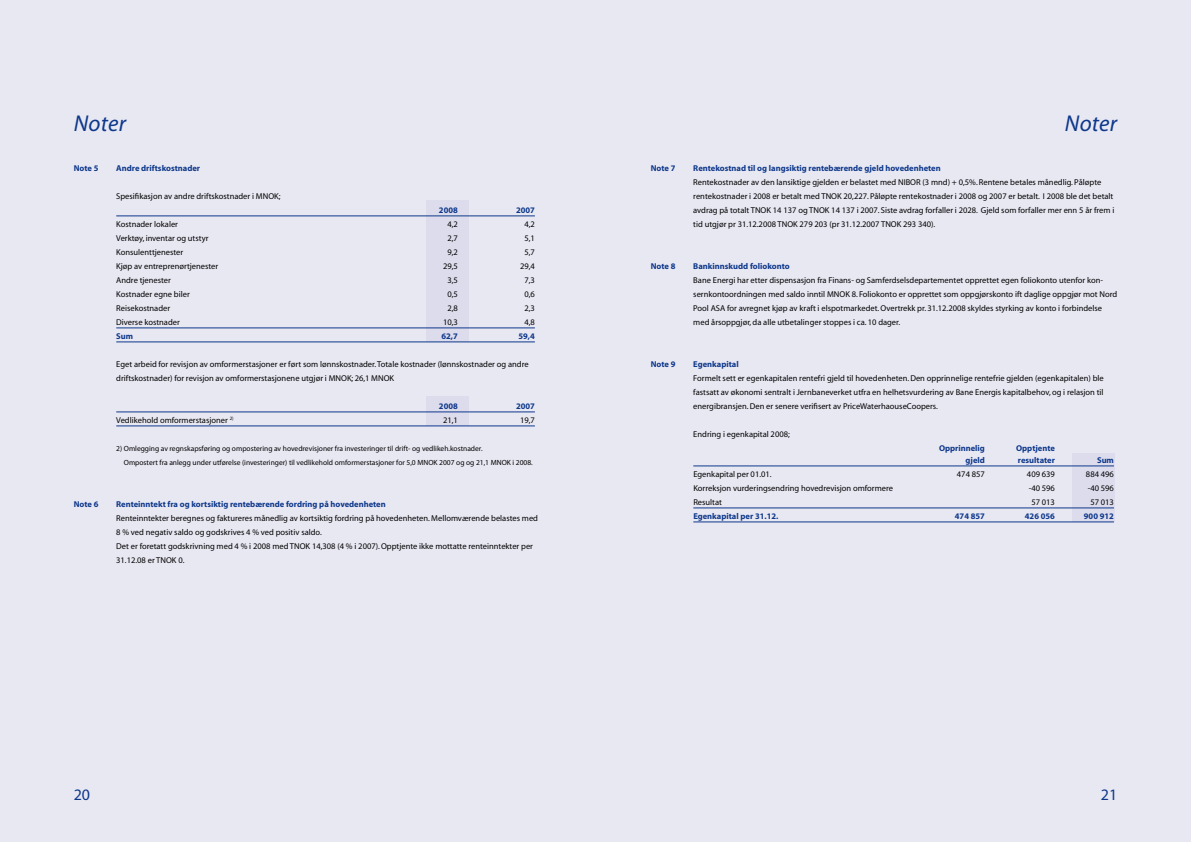
<style>
.page{position:relative;width:1191px;height:842px;background:#e8e8f3}
.page>*{position:absolute;margin:0;border:0;box-sizing:border-box;transform-origin:0 0}
.t1{font:italic 23px "Myriad";letter-spacing:.01em;color:#0e388a}
.t2{font:16px "Myriad";color:#0e388a}
.t3{font:8.5px/14px "Myriad";color:#000}
.t4{font:700 8.5px "Myriad";color:#0e388a}
.t5{font:7.5px/14px "Myriad";color:#000}
</style>
<div class="page">
<div style="left:1072px;top:453px;width:43px;height:69px;background:#dcdced"></div>
<div style="left:426px;top:201px;width:43px;height:141px;background:#dcdced"></div>
<div style="left:426px;top:397px;width:43px;height:29px;background:#dcdced"></div>
<hr style="left:116px;top:216px;width:419px;height:1px;background:#0e388a">
<hr style="left:116px;top:328px;width:419px;height:1px;background:#0e388a">
<hr style="left:116px;top:342px;width:419px;height:1px;background:#0e388a">
<hr style="left:116px;top:412px;width:419px;height:1px;background:#0e388a">
<hr style="left:116px;top:426px;width:419px;height:1px;background:#0e388a">
<hr style="left:693px;top:466px;width:421px;height:1px;background:#0e388a">
<hr style="left:693px;top:508px;width:421px;height:1px;background:#0e388a">
<hr style="left:693px;top:522px;width:421px;height:1px;background:#0e388a">
<h1 class="t1" style="left:74px;top:112px;width:54px">Noter</h1>
<p class="t4" style="left:74px;top:164px;width:26px">Note 5</p>
<p class="t4" style="left:116px;top:164px;width:85px">Andre driftskostnader</p>
<p class="t3" style="left:116px;top:189px;width:166px">Spesifikasjon av andre driftskostnader i MNOK;</p>
<p class="t4" style="left:439px;top:206px;width:20px">2008</p>
<p class="t4" style="left:516px;top:206px;width:20px">2007</p>
<p class="t3" style="left:116px;top:217px;width:63px">Kostnader lokaler</p>
<p class="t3" style="left:447px;top:217px;width:12px">4,2</p>
<p class="t3" style="left:524px;top:217px;width:12px">4,2</p>
<p class="t3" style="left:116px;top:231px;width:94px">Verktøy, inventar og utstyr</p>
<p class="t3" style="left:447px;top:231px;width:12px">2,7</p>
<p class="t3" style="left:524px;top:231px;width:12px">5,1</p>
<p class="t3" style="left:116px;top:245px;width:69px">Konsulenttjenester</p>
<p class="t3" style="left:447px;top:245px;width:12px">9,2</p>
<p class="t3" style="left:524px;top:245px;width:12px">5,7</p>
<p class="t3" style="left:116px;top:259px;width:104px">Kjøp av entreprenørtjenester</p>
<p class="t3" style="left:443px;top:259px;width:16px">29,5</p>
<p class="t3" style="left:520px;top:259px;width:16px">29,4</p>
<p class="t3" style="left:116px;top:273px;width:56px">Andre tjenester</p>
<p class="t3" style="left:447px;top:273px;width:12px">3,5</p>
<p class="t3" style="left:524px;top:273px;width:12px">7,3</p>
<p class="t3" style="left:116px;top:287px;width:75px">Kostnader egne biler</p>
<p class="t3" style="left:447px;top:287px;width:12px">0,5</p>
<p class="t3" style="left:524px;top:287px;width:12px">0,6</p>
<p class="t3" style="left:116px;top:301px;width:55px">Reisekostnader</p>
<p class="t3" style="left:447px;top:301px;width:12px">2,8</p>
<p class="t3" style="left:524px;top:301px;width:12px">2,3</p>
<p class="t3" style="left:116px;top:315px;width:65px">Diverse kostnader</p>
<p class="t3" style="left:443px;top:315px;width:16px">10,3</p>
<p class="t3" style="left:524px;top:315px;width:12px">4,8</p>
<p class="t4" style="left:116px;top:332px;width:18px">Sum</p>
<p class="t4" style="left:441px;top:332px;width:18px">62,7</p>
<p class="t4" style="left:518px;top:332px;width:18px">59,4</p>
<p class="t3" style="left:116px;top:357px;width:414px">Eget arbeid for revisjon av omformerstasjoner er ført som lønnskostnader. Totale kostnader (lønnskostnader og andre driftskostnader) for revisjon av omformerstasjonene utgjør i MNOK; 26,1 MNOK</p>
<p class="t4" style="left:439px;top:402px;width:20px">2008</p>
<p class="t4" style="left:516px;top:402px;width:20px">2007</p>
<p class="t3" style="left:116px;top:413px;width:119px">Vedlikehold omformerstasjoner <sup>2)</sup></p>
<p class="t3" style="left:443px;top:413px;width:16px">21,1</p>
<p class="t3" style="left:520px;top:413px;width:16px">19,7</p>
<p class="t5" style="left:124px;top:442px;width:410px;text-indent:-8px">2) Omlegging av regnskapsføring og ompostering av hovedrevisjoner fra investeringer til drift- og vedlikeh.kostnader.<br>Ompostert fra anlegg under utførelse (investeringer) til vedlikehold omformerstasjoner for 5,0 MNOK 2007 og og 21,1 MNOK i 2008.</p>
<p class="t4" style="left:74px;top:500px;width:26px">Note 6</p>
<p class="t4" style="left:116px;top:500px;width:271px">Renteinntekt fra og kortsiktig rentebærende fordring på hovedenheten</p>
<p class="t3" style="left:116px;top:511px;width:423px">Renteinntekter beregnes og faktureres månedlig av kortsiktig fordring på hovedenheten. Mellomværende belastes med 8 % ved negativ saldo og godskrives 4 % ved positiv saldo.<br>Det er foretatt godskrivning med 4 % i 2008 med TNOK 14,308 (4 % i 2007). Opptjente ikke mottatte renteinntekter per 31.12.08 er TNOK 0.</p>
<h1 class="t1" style="left:1065px;top:112px;width:54px">Noter</h1>
<p class="t4" style="left:651px;top:164px;width:26px">Note 7</p>
<p class="t4" style="left:693px;top:164px;width:249px">Rentekostnad til og langsiktig rentebærende gjeld hovedenheten</p>
<p class="t3" style="left:693px;top:175px;width:422px">Rentekostnader av den lansiktige gjelden er belastet med NIBOR (3 mnd) + 0,5%. Rentene betales månedlig. Påløpte rentekostnader i 2008 er betalt med TNOK 20,227. Påløpte rentekostnader i 2008 og 2007 er betalt. I 2008 ble det betalt avdrag på totalt TNOK 14 137 og TNOK 14 137 i 2007. Siste avdrag forfaller i 2028. Gjeld som forfaller mer enn 5 år frem i tid utgjør pr 31.12.2008 TNOK 279 203 (pr 31.12.2007 TNOK 293 340).</p>
<p class="t4" style="left:651px;top:262px;width:26px">Note 8</p>
<p class="t4" style="left:693px;top:262px;width:98px">Bankinnskudd foliokonto</p>
<p class="t3" style="left:693px;top:273px;width:425px">Bane Energi har etter dispensasjon fra Finans- og Samferdselsdepartementet opprettet egen foliokonto utenfor kon&shy;sernkontoordningen med saldo inntil MNOK 8. Foliokonto er opprettet som oppgjørskonto ift daglige oppgjør mot Nord Pool ASA for avregnet kjøp av kraft i elspotmarkedet. Overtrekk pr. 31.12.2008 skyldes styrking av konto i forbindelse med årsoppgjør, da alle utbetalinger stoppes i ca. 10 dager.</p>
<p class="t4" style="left:651px;top:360px;width:26px">Note 9</p>
<p class="t4" style="left:693px;top:360px;width:47px">Egenkapital</p>
<p class="t3" style="left:693px;top:371px;width:412px;text-align:justify">Formelt sett er egenkapitalen rentefri gjeld til hovedenheten. Den opprinnelige rentefrie gjelden (egenkapitalen) ble fastsatt av økonomi sentralt i Jernbaneverket utfra en helhetsvurdering av Bane Energis kapitalbehov, og i relasjon til energibransjen. Den er senere verifisert av PriceWaterhaouseCoopers.</p>
<p class="t3" style="left:693px;top:427px;width:98px">Endring i egenkapital 2008;</p>
<p class="t4" style="left:939px;top:444px;width:47px">Opprinnelig</p>
<p class="t4" style="left:1016px;top:444px;width:40px">Opptjente</p>
<p class="t4" style="left:965px;top:456px;width:21px">gjeld</p>
<p class="t4" style="left:1018px;top:456px;width:38px">resultater</p>
<p class="t4" style="left:1097px;top:456px;width:18px">Sum</p>
<p class="t3" style="left:693px;top:467px;width:80px">Egenkapital per 01.01.</p>
<p class="t3" style="left:957px;top:467px;width:29px">474 857</p>
<p class="t3" style="left:1027px;top:467px;width:29px">409 639</p>
<p class="t3" style="left:1086px;top:467px;width:29px">884 496</p>
<p class="t3" style="left:693px;top:481px;width:201px">Korreksjon vurderingsendring hovedrevisjon omformere</p>
<p class="t3" style="left:1028px;top:481px;width:28px">-40 596</p>
<p class="t3" style="left:1087px;top:481px;width:28px">-40 596</p>
<p class="t3" style="left:693px;top:495px;width:30px">Resultat</p>
<p class="t3" style="left:1031px;top:495px;width:25px">57 013</p>
<p class="t3" style="left:1090px;top:495px;width:25px">57 013</p>
<p class="t4" style="left:693px;top:512px;width:86px">Egenkapital per 31.12.</p>
<p class="t4" style="left:955px;top:512px;width:32px">474 857</p>
<p class="t4" style="left:1025px;top:512px;width:32px">426 056</p>
<p class="t4" style="left:1084px;top:512px;width:32px">900 912</p>
<h2 class="t2" style="left:74px;top:787px;width:18px">20</h2>
<h2 class="t2" style="left:1100px;top:787px;width:18px">21</h2>
</div>
